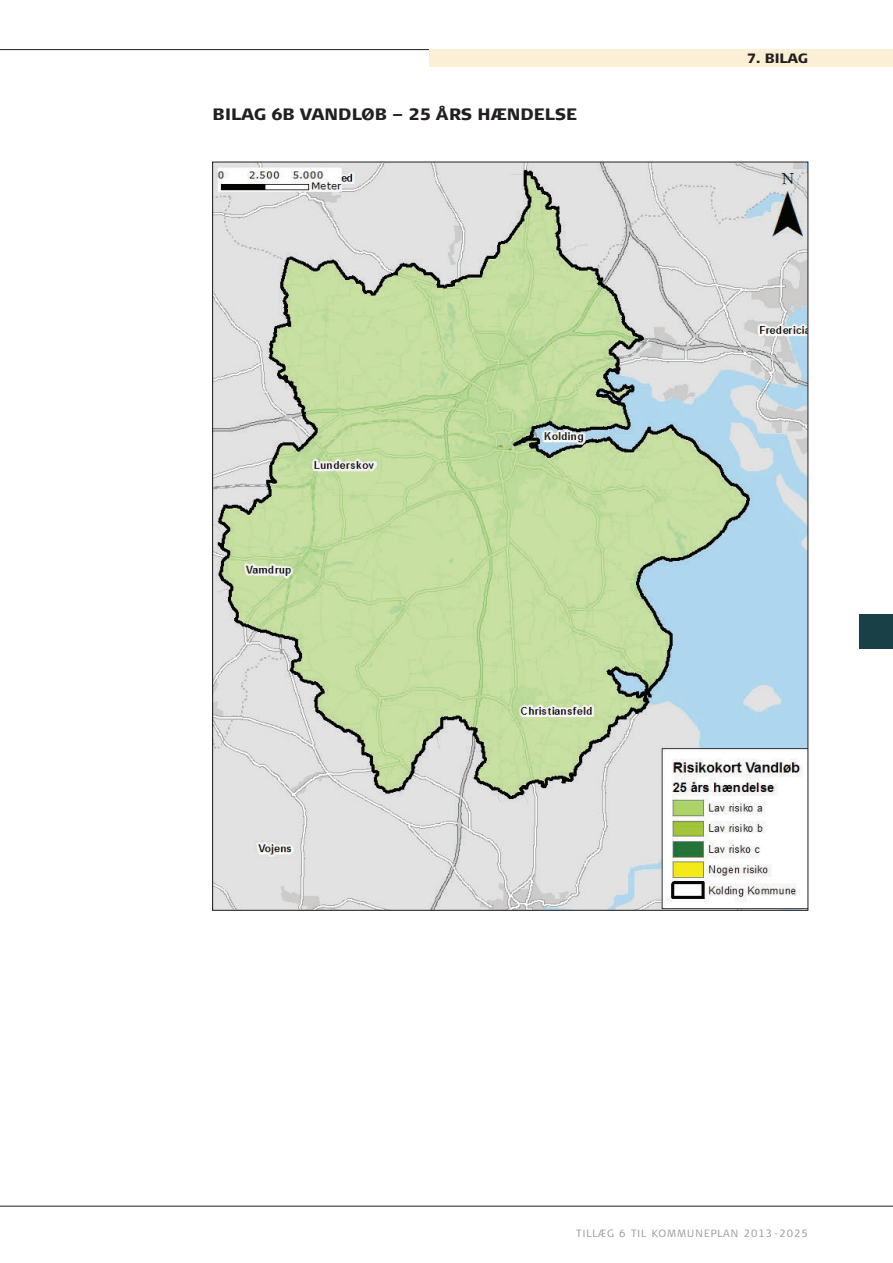
<style>
.page{position:relative;width:893px;height:1263px;background:#fff}
.page>*{position:absolute;margin:0;border:0;box-sizing:border-box;transform-origin:0 0}
.t1{font:900 16.5px "Signa Column";color:#231f20}
.t2{font:900 13.5px "Signa Column";letter-spacing:-.015em;color:#231f20}
.t3{font:300 10.5px "Signa Column";letter-spacing:.1em;color:#939598}
</style>
<div class="page">
<div style="left:859px;top:614px;width:34px;height:34px;background:#1a4047"></div>
<hr style="left:0;top:1206px;width:893px;height:1px;background:#231f20">
<img style="left:214px;top:164px;width:592px;height:745px">
<hr style="left:0;top:49px;width:566px;height:1px;background:#231f20">
<div style="left:429px;top:49px;width:464px;height:17px;background:#fbf0d6"></div>
<h1 class="t1" style="left:213px;top:104px;width:366px">BILAG 6B VANDLØB – 25 ÅRS HÆNDELSE</h1>
<p class="t2" style="left:747px;top:49px;width:62px">7. BILAG</p>
<p class="t3" style="left:576px;top:1226px;width:233px">TILLÆG 6 TIL KOMMUNEPLAN 2013-2025</p>
</div>
